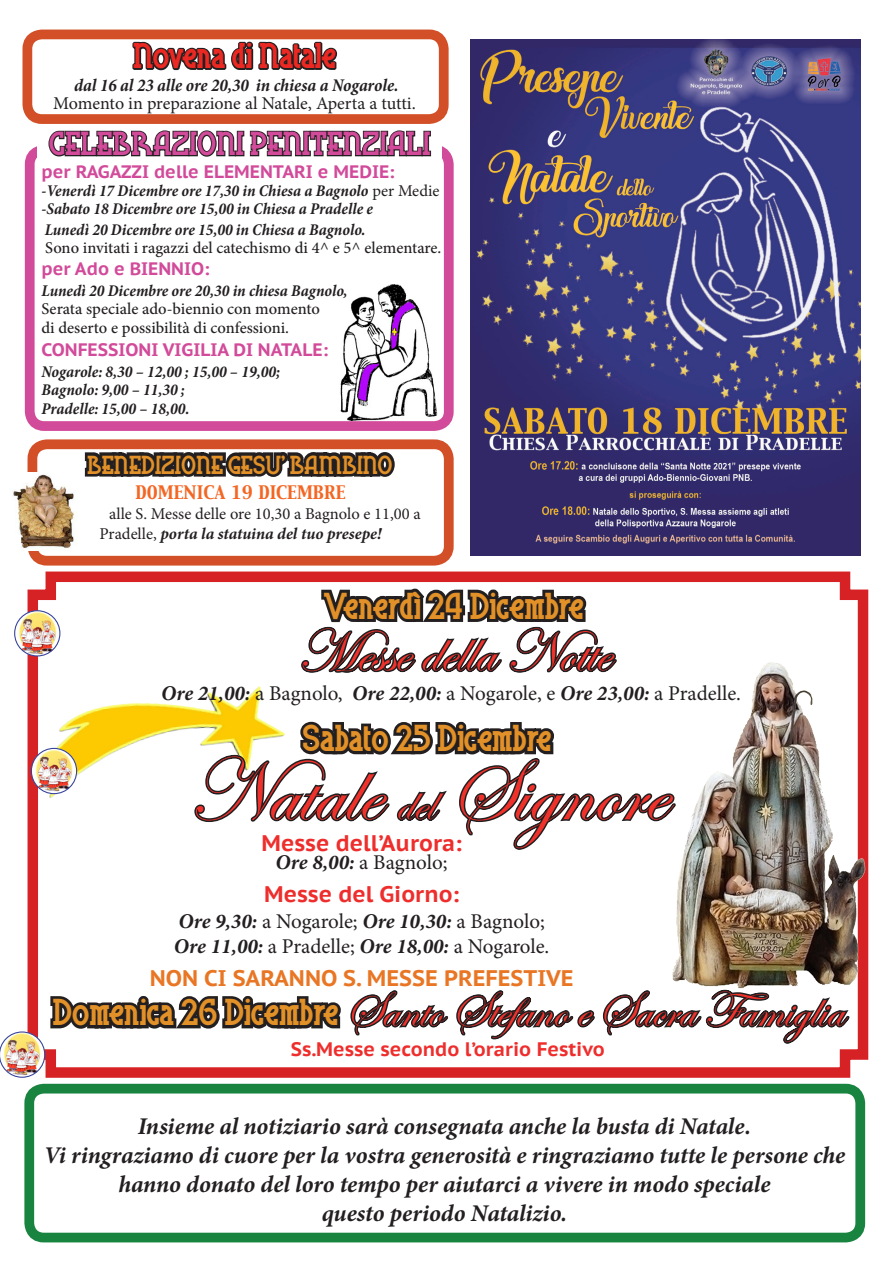
<style>
.page{position:relative;width:893px;height:1263px;background:#fff}
.page>*{position:absolute;margin:0;border:0;box-sizing:border-box;transform-origin:0 0}
.t1{font:90px "Edwardian Script ITC";color:#ee312b}
.t2{font:60px "Edwardian Script ITC";color:#ee312b}
.t3{font:51px "Edwardian Script ITC";color:#ee312b}
.t4{font:34.5px "Blue Plate Special SW";color:#e29028}
.t5{font:33px "Blue Plate Special SW";color:#ec2823}
.t6{font:30.75px "Blue Plate Special SW";color:#d24a9a}
.t7{font:italic 700 24px/28.8px "Minion Pro";letter-spacing:-.005em;color:#231f20;text-align:center}
.t8{font:24px "Blue Plate Special SW";color:#e29028}
.t9{font:700 22.5px "PT Sans Caption";color:#ee2e2c}
.t10{font:700 22.5px "PT Sans Caption";color:#e87624}
.t11{font:21px "Minion Pro";color:#231f20}
.t12{font:700 19.5px "PT Sans Caption";color:#ee2e2c}
.t13{font:700 18px "PT Sans Caption";color:#d24a9a}
.t14{font:18px "Minion Pro";color:#231f20}
.t15{font:italic 700 condensed 18px "Minion Pro";color:#231f20}
.t16{font:italic 700 condensed 16.5px "Minion Pro";color:#231f20}
.t17{font:500 16.5px "Minion Pro";color:#231f20}
.t18{font:16.5px "Minion Pro";color:#231f20}
.t19{font:italic 700 16.5px "Minion Pro";color:#231f20}
.t20{font:16.5px "Capitals";color:#f36624}
.s1{font-weight:400;font-style:normal;font-stretch:normal}
.s2{font-weight:400;font-style:normal}
.s3{font-weight:700;font-style:italic}
.s4{font-size:51px}
.s5{font-family:"Blue Plate Special SW";font-size:34.5px;color:#e29028}
</style>
<div class="page">
<svg style="left:27px;top:571px;width:842px;height:489px"></svg>
<img style="left:340px;top:285px;width:101px;height:135px">
<div style="left:25px;top:145px;width:429px;height:286px;border:10px solid #d24a9a;border-radius:15px"></div>
<div style="left:38px;top:124px;width:404px;height:42px;background:#fff"></div>
<svg style="left:48px;top:130px;width:384px;height:27px"></svg>
<svg style="left:192px;top:584px;width:486px;height:333px"></svg>
<svg style="left:132px;top:41px;width:206px;height:30px"></svg>
<img style="left:34px;top:749px;width:41px;height:45px">
<div style="left:31px;top:748px;width:46px;height:46px;border:1px solid #35439b;border-radius:50%"></div>
<svg style="left:0;top:986px;width:859px;height:113px"></svg>
<img style="left:627px;top:650px;width:242px;height:351px">
<img style="left:471px;top:40px;width:390px;height:516px">
<svg style="left:84px;top:452px;width:311px;height:25px;background:#332f30"></svg>
<div style="left:28px;top:439px;width:426px;height:127px;border:10px solid #d24f27;border-radius:15px"></div>
<img style="left:18px;top:612px;width:40px;height:44px">
<div style="left:14px;top:610px;width:46px;height:46px;border:1px solid #35439b;border-radius:50%"></div>
<img style="left:13px;top:472px;width:63px;height:79px">
<div style="left:24px;top:1084px;width:841px;height:158px;border:10px solid #198340;border-radius:15px"></div>
<div style="left:22px;top:30px;width:427px;height:94px;border:10px solid #d24f27;border-radius:15px"></div>
<p class="t5" style="left:133px;top:35px;width:205px">Novena di Natale</p>
<p class="t15" style="left:74px;top:73px;width:326px">dal 16 al 23 alle ore 20,30 in chiesa a Nogarole.</p>
<p class="t14" style="left:53px;top:91px;width:364px">Momento in preparazione al Natale, Aperta a tutti.</p>
<p class="t6" style="left:49px;top:124px;width:383px">CELEBRAZIONI PENITENZIALI</p>
<p class="t13" style="left:42px;top:159px;width:354px">per RAGAZZI delle ELEMENTARI e MEDIE:</p>
<p class="t16" style="left:42px;top:179px;width:399px">-Venerdì 17 Dicembre ore 17,30 in Chiesa a Bagnolo <span class="s1">per Medie</span></p>
<p class="t16" style="left:42px;top:198px;width:333px">-Sabato 18 Dicembre ore 15,00 in Chiesa a Pradelle e</p>
<p class="t16" style="left:45px;top:218px;width:322px">Lunedì 20 Dicembre ore 15,00 in Chiesa a Bagnolo.</p>
<p class="t17" style="left:45px;top:237px;width:398px">Sono invitati i ragazzi del catechismo di 4^ e 5^ elementare.</p>
<p class="t13" style="left:42px;top:257px;width:169px">per Ado e BIENNIO:</p>
<p class="t16" style="left:42px;top:279px;width:307px">Lunedì 20 Dicembre ore 20,30 in chiesa Bagnolo,</p>
<p class="t17" style="left:42px;top:298px;width:280px">Serata speciale ado-biennio con momento</p>
<p class="t17" style="left:42px;top:316px;width:249px">di deserto e possibilità di confessioni.</p>
<p class="t13" style="left:42px;top:338px;width:288px">CONFESSIONI VIGILIA DI NATALE:</p>
<p class="t16" style="left:42px;top:360px;width:240px">Nogarole: 8,30 – 12,00 ; 15,00 – 19,00;</p>
<p class="t16" style="left:42px;top:378px;width:145px">Bagnolo: 9,00 – 11,30 ;</p>
<p class="t16" style="left:42px;top:397px;width:149px">Pradelle: 15,00 – 18,00.</p>
<p class="t8" style="left:87px;top:449px;width:307px">BENEDIZIONE GESU’ BAMBINO</p>
<p class="t20" style="left:136px;top:481px;width:211px">DOMENICA 19 DICEMBRE</p>
<p class="t18" style="left:109px;top:503px;width:313px">alle S. Messe delle ore 10,30 a Bagnolo e 11,00 a</p>
<p class="t19" style="left:99px;top:522px;width:284px"><span class="s2">Pradelle,</span> porta la statuina del tuo presepe!</p>
<p class="t4" style="left:324px;top:584px;width:262px">Venerdì 24 Dicembre</p>
<p class="t2" style="left:297px;top:619px;width:314px">Messe della Notte</p>
<p class="t11" style="left:161px;top:680px;width:581px"><span class="s3">Ore 21,00:</span> a Bagnolo, <span class="s3">Ore 22,00:</span> a Nogarole, e <span class="s3">Ore 23,00:</span> a Pradelle.</p>
<p class="t4" style="left:303px;top:716px;width:250px">Sabato 25 Dicembre</p>
<p class="t1" style="left:188px;top:742px;width:479px">Natale <span class="s4">del</span> Signore</p>
<p class="t9" style="left:262px;top:828px;width:202px">Messe dell’Aurora:</p>
<p class="t11" style="left:276px;top:849px;width:174px"><span class="s3">Ore 8,00:</span> a Bagnolo;</p>
<p class="t9" style="left:264px;top:879px;width:196px">Messe del Giorno:</p>
<p class="t11" style="left:178px;top:907px;width:368px"><span class="s3">Ore 9,30:</span> a Nogarole; <span class="s3">Ore 10,30:</span> a Bagnolo;</p>
<p class="t11" style="left:174px;top:932px;width:377px"><span class="s3">Ore 11,00:</span> a Pradelle; <span class="s3">Ore 18,00:</span> a Nogarole.</p>
<p class="t10" style="left:150px;top:963px;width:425px">NON CI SARANNO S. MESSE PREFESTIVE</p>
<p class="t3" style="left:52px;top:982px;width:792px"><span class="s5">Domenica 26 Dicembre</span> Santo Stefano e Sacra Famiglia</p>
<p class="t12" style="left:291px;top:1036px;width:316px">Ss.Messe secondo l’orario Festivo</p>
<p class="t7" style="left:138px;top:1112px;width:615px">Insieme al notiziario sarà consegnata anche la busta di Natale.</p>
<p class="t7" style="left:44px;top:1141px;width:803px">Vi ringraziamo di cuore per la vostra generosità e ringraziamo tutte le persone che hanno donato del loro tempo per aiutarci a vivere in modo speciale</p>
<p class="t7" style="left:322px;top:1198px;width:247px">questo periodo Natalizio.</p>
</div>
